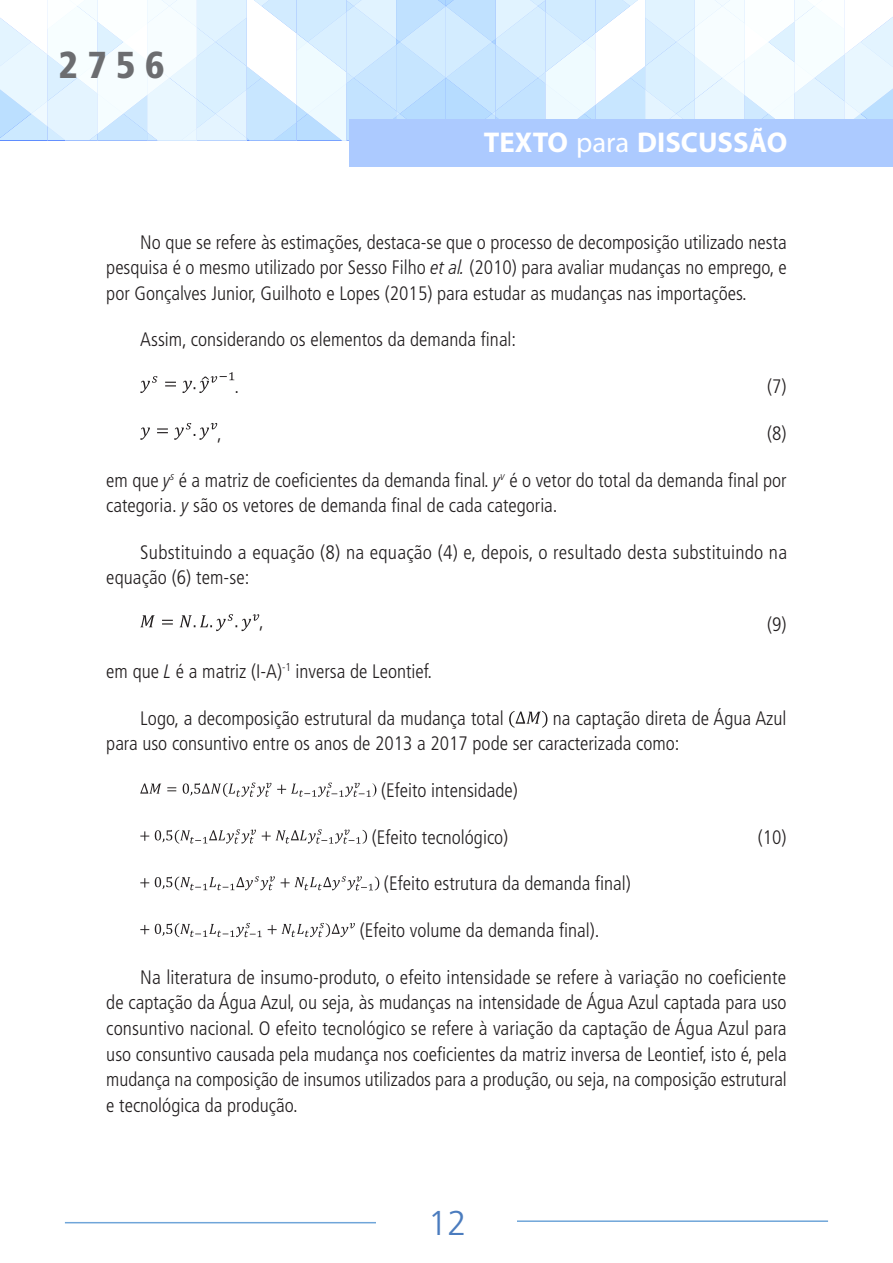
<style>
.page{position:relative;width:893px;height:1263px;background:#fff}
.page>*{position:absolute;margin:0;border:0;box-sizing:border-box;transform-origin:0 0}
.t1{font:900 condensed 37.5px "Frutiger LT Pro";color:#6c6d70}
.t2{font:300 34.5px "Frutiger LT Pro";color:#4b7cbe}
.t3{font:700 28.65px "Myriad Pro";color:#fff}
.texto_corrido{font:300 condensed 19.5px/25.5px "Frutiger LT Pro";color:#231f20}
.s1{font-weight:400}
.s2{font-style:italic}
</style>
<div class="page">
<svg style="left:0;top:0;width:893px;height:140px"></svg>
<div style="left:349px;top:119px;width:544px;height:48px;background:#accaff"></div>
<hr style="left:517px;top:1220px;width:311px;height:2px;background:#6fa5d9">
<hr style="left:65px;top:1222px;width:311px;height:1px;background:#6fa5d9">
<svg style="left:140px;top:376px;width:17px;height:17px"></svg>
<svg style="left:165px;top:372px;width:69px;height:21px"></svg>
<svg style="left:140px;top:427px;width:28px;height:13px"></svg>
<svg style="left:174px;top:423px;width:43px;height:17px"></svg>
<svg style="left:140px;top:615px;width:33px;height:12px"></svg>
<svg style="left:180px;top:614px;width:79px;height:17px"></svg>
<svg style="left:509px;top:711px;width:38px;height:17px"></svg>
<svg style="left:140px;top:783px;width:21px;height:10px"></svg>
<svg style="left:167px;top:783px;width:104px;height:14px"></svg>
<svg style="left:277px;top:783px;width:99px;height:14px"></svg>
<svg style="left:140px;top:831px;width:9px;height:10px"></svg>
<svg style="left:155px;top:829px;width:101px;height:15px"></svg>
<svg style="left:262px;top:829px;width:105px;height:15px"></svg>
<svg style="left:140px;top:878px;width:9px;height:9px"></svg>
<svg style="left:155px;top:876px;width:120px;height:14px"></svg>
<svg style="left:281px;top:876px;width:98px;height:14px"></svg>
<svg style="left:140px;top:925px;width:9px;height:9px"></svg>
<svg style="left:155px;top:923px;width:107px;height:14px"></svg>
<svg style="left:268px;top:923px;width:87px;height:14px"></svg>
<h1 class="t1" style="left:58px;top:42px;width:108px">2756</h1>
<h3 class="t3" style="left:484px;top:124px;width:305px">TEXTO <span class="s1">para</span> DISCUSSÃO</h3>
<p class="texto_corrido" style="left:106px;top:229px;width:682px;text-align:justify;text-indent:34px">No que se refere às estimações, destaca-se que o processo de decomposição utilizado nesta pesquisa é o mesmo utilizado por Sesso Filho <span class="s2">et al.</span> (2010) para avaliar mudanças no emprego, e por Gonçalves Junior, Guilhoto e Lopes (2015) para estudar as mudanças nas importações.</p>
<p class="texto_corrido" style="left:140px;top:327px;width:377px">Assim, considerando os elementos da demanda final:</p>
<p class="texto_corrido" style="left:234px;top:374px;width:6px">.</p>
<p class="texto_corrido" style="left:767px;top:374px;width:21px">(7)</p>
<p class="texto_corrido" style="left:767px;top:420px;width:21px">(8)</p>
<p class="texto_corrido" style="left:106px;top:467px;width:682px">em que <span class="s2">y</span><sup>s</sup> é a matriz de coeficientes da demanda final. <span class="s2">y</span><sup>v</sup> é o vetor do total da demanda final por categoria. <span class="s2">y</span> são os vetores de demanda final de cada categoria.</p>
<p class="texto_corrido" style="left:106px;top:540px;width:682px;text-indent:34px">Substituindo a equação (8) na equação (4) e, depois, o resultado desta substituindo na equação (6) tem-se:</p>
<p class="texto_corrido" style="left:259px;top:609px;width:6px">,</p>
<p class="texto_corrido" style="left:767px;top:612px;width:21px">(9)</p>
<p class="texto_corrido" style="left:106px;top:659px;width:327px">em que <span class="s2">L</span> é a matriz (I-A)<sup>-1</sup> inversa de Leontief.</p>
<p class="texto_corrido" style="left:140px;top:705px;width:365px">Logo, a decomposição estrutural da mudança total</p>
<p class="texto_corrido" style="left:217px;top:420px;width:6px">,</p>
<p class="texto_corrido" style="left:106px;top:705px;width:682px;text-indent:447px">na captação direta de Água Azul para uso consuntivo entre os anos de 2013 a 2017 pode ser caracterizada como:</p>
<p class="texto_corrido" style="left:381px;top:778px;width:138px">(Efeito intensidade)</p>
<p class="texto_corrido" style="left:372px;top:824px;width:138px">(Efeito tecnológico)</p>
<p class="texto_corrido" style="left:758px;top:824px;width:30px">(10)</p>
<p class="texto_corrido" style="left:384px;top:871px;width:248px">(Efeito estrutura da demanda final)</p>
<p class="texto_corrido" style="left:360px;top:918px;width:241px">(Efeito volume da demanda final).</p>
<p class="texto_corrido" style="left:106px;top:965px;width:682px;text-align:justify;text-indent:34px">Na literatura de insumo-produto, o efeito intensidade se refere à variação no coeficiente de captação da Água Azul, ou seja, às mudanças na intensidade de Água Azul captada para uso consuntivo nacional. O efeito tecnológico se refere à variação da captação de Água Azul para uso consuntivo causada pela mudança nos coeficientes da matriz inversa de Leontief, isto é, pela mudança na composição de insumos utilizados para a produção, ou seja, na composição estrutural e tecnológica da produção.</p>
<h2 class="t2" style="left:428px;top:1203px;width:40px">12</h2>
</div>
